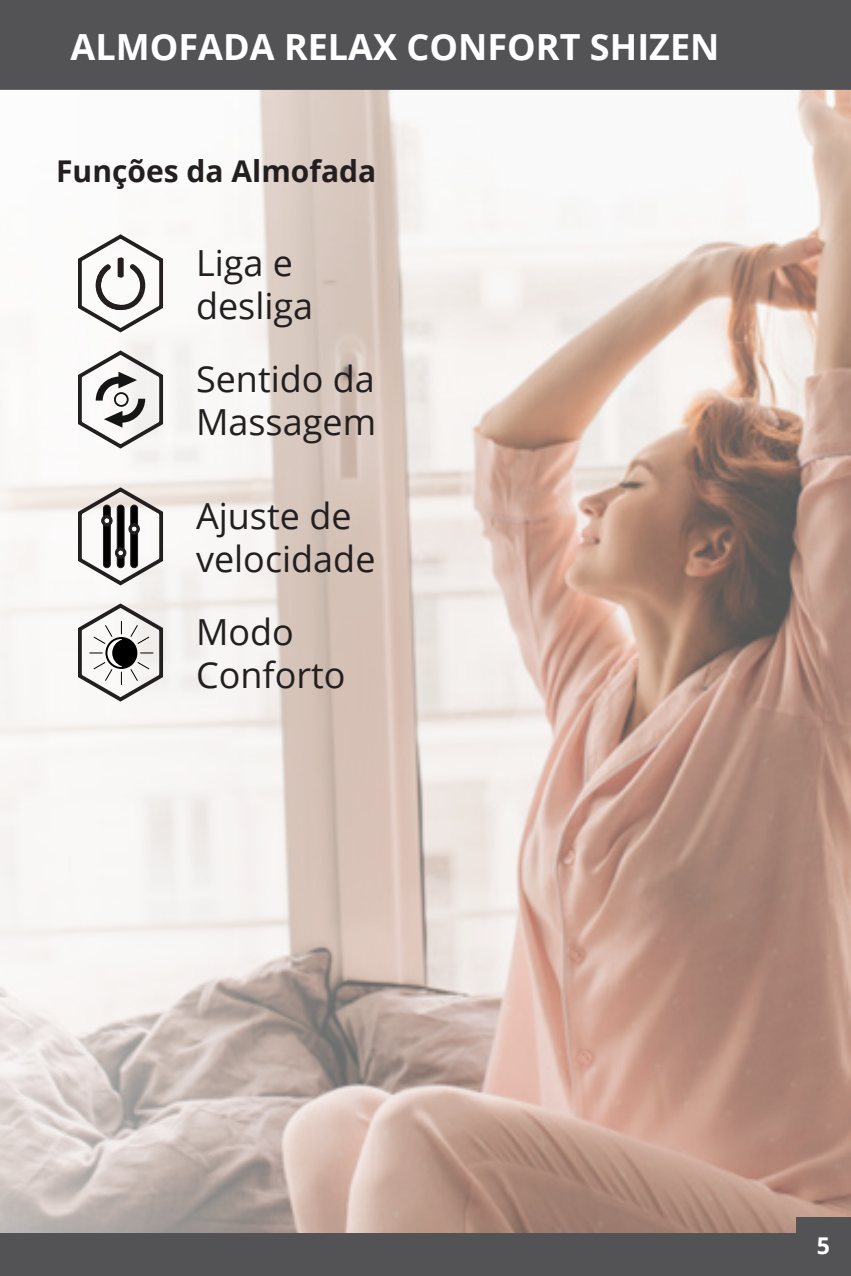
<style>
.page{position:relative;width:851px;height:1276px;background:#fff}
.page>*{position:absolute;margin:0;border:0;box-sizing:border-box;transform-origin:0 0}
.t1{font:36px/43.2px "Open Sans";color:#231f20}
.t2{font:700 36px "Open Sans";color:#fff}
.t3{font:700 30px "Open Sans";color:#231f20}
.t4{font:700 23.1px "Open Sans";color:#fff}
</style>
<div class="page">
<img style="left:0;top:90px;width:850px;height:1143px">
<div style="left:0;top:0;width:850px;height:90px;background:#535355"></div>
<div style="left:0;top:1233px;width:850px;height:43px;background:#535355"></div>
<div style="left:796px;top:1217px;width:54px;height:59px;background:#535355"></div>
<svg style="left:76px;top:232px;width:90px;height:103px"></svg>
<svg style="left:76px;top:348px;width:90px;height:103px"></svg>
<div style="left:114px;top:392px;width:15px;height:15px;border:2px solid #151515;border-radius:50%"></div>
<svg style="left:76px;top:601px;width:90px;height:103px"></svg>
<svg style="left:76px;top:485px;width:90px;height:102px"></svg>
<p class="t2" style="left:71px;top:21px;width:650px">ALMOFADA RELAX CONFORT SHIZEN</p>
<p class="t3" style="left:56px;top:150px;width:321px">Funções da Almofada</p>
<p class="t1" style="left:196px;top:240px;width:119px">Liga e desliga</p>
<p class="t1" style="left:196px;top:356px;width:181px">Sentido da<br>Massagem</p>
<p class="t1" style="left:196px;top:493px;width:181px">Ajuste de velocidade</p>
<p class="t1" style="left:196px;top:609px;width:151px">Modo<br>Conforto</p>
<p class="t4" style="left:816px;top:1228px;width:15px">5</p>
</div>
